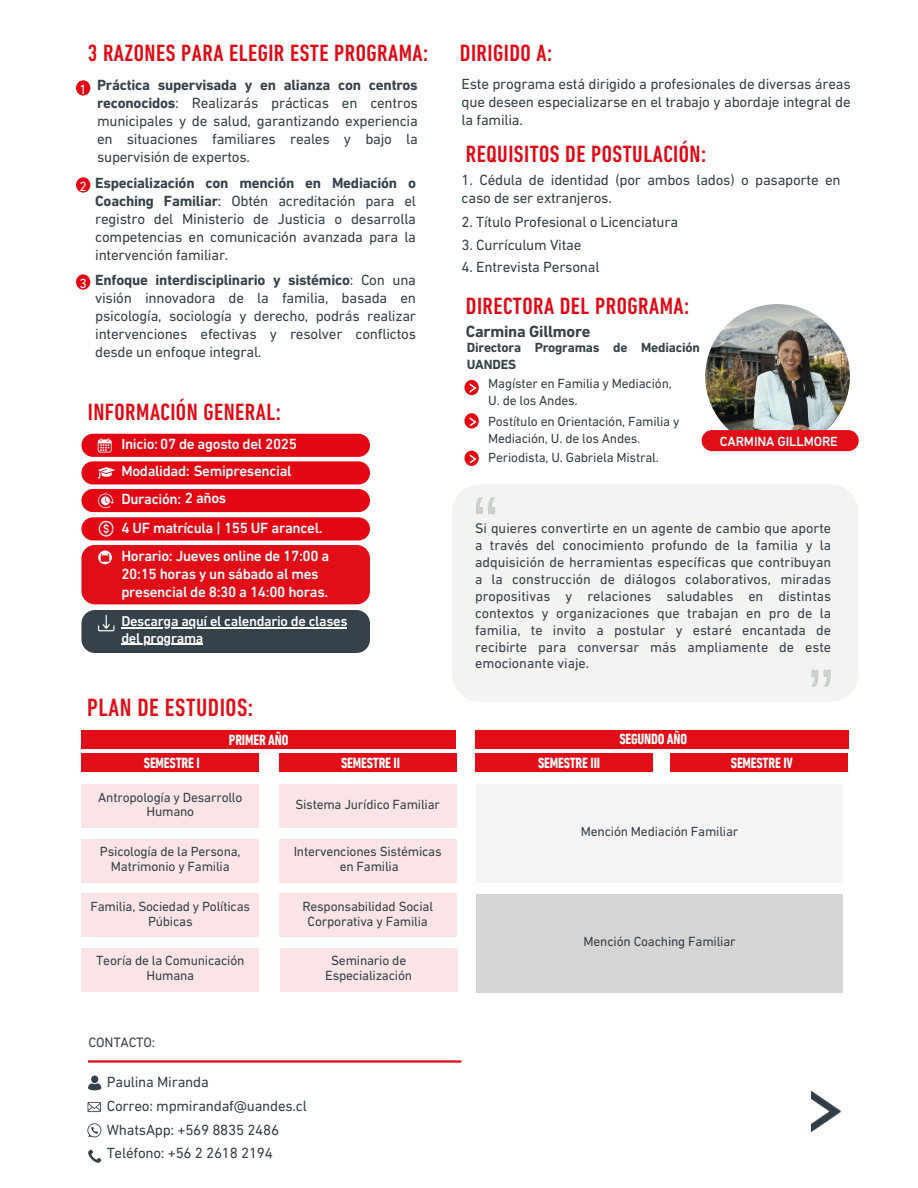
<style>
.page{position:relative;width:918px;height:1188px;background:#fff}
.page>*{position:absolute;margin:0;border:0;box-sizing:border-box;transform-origin:0 0}
.t1{font:76.05px "Arimo";color:#37424a}
.t2{font:500 condensed 25.5px "DIN Next LT Pro";letter-spacing:.02em;color:#e10d17}
.t3{font:500 condensed 24px "DIN Next LT Pro";letter-spacing:.02em;color:#e30613}
.t4{font:700 16.5px "DIN Next LT Pro";letter-spacing:-.015em;color:#37424a}
.t5{font:15px/18px "DIN Next LT Pro";letter-spacing:-.015em;color:#37424a;text-align:justify}
.t6{font:500 15px/18px "DIN Next LT Pro";letter-spacing:-.02em;color:#fff}
.t7{font:700 condensed 15px "DIN Next LT Pro";letter-spacing:-.015em;color:#fff}
.t8{font:500 14.4px "DIN Next LT Pro";letter-spacing:-.02em;color:#fff}
.t9{font:14.25px/16.8px "DIN Next LT Pro";color:#37424a;text-align:justify}
.t10{font:13.8px "DIN Next LT Pro";letter-spacing:-.015em;color:#37424a}
.t11{font:13.5px/14.7px "DIN Next LT Pro";letter-spacing:-.015em;color:#37424a;text-align:center}
.t12{font:700 13.5px/16.8px "DIN Next LT Pro";letter-spacing:-.015em;color:#37424a}
.t13{font:500 13.5px "DIN Next LT Pro";letter-spacing:-.01em;color:#fff}
.t14{font:13.5px "DIN Next LT Pro";color:#fff}
.s1{font-weight:700}
</style>
<div class="page">
<div style="left:91px;top:1076px;width:7px;height:7px;background:#37414a;border-radius:50%"></div>
<svg style="left:88px;top:1083px;width:13px;height:7px"></svg>
<svg style="left:88px;top:1102px;width:13px;height:10px"></svg>
<svg style="left:87px;top:1123px;width:14px;height:14px"></svg>
<svg style="left:88px;top:1150px;width:13px;height:13px"></svg>
<hr style="left:88px;top:1060px;width:373px;height:3px;background:#e10d17">
<div style="left:81px;top:434px;width:289px;height:23px;background:#e30613;border-radius:12px"></div>
<div style="left:81px;top:461px;width:289px;height:23px;background:#e30613;border-radius:12px"></div>
<div style="left:81px;top:489px;width:289px;height:23px;background:#e30613;border-radius:12px"></div>
<div style="left:81px;top:517px;width:289px;height:23px;background:#e30613;border-radius:12px"></div>
<svg style="left:98px;top:438px;width:13px;height:15px"></svg>
<svg style="left:98px;top:467px;width:17px;height:11px"></svg>
<svg style="left:98px;top:493px;width:16px;height:15px"></svg>
<img style="left:98px;top:520px;width:16px;height:17px">
<img style="left:705px;top:304px;width:145px;height:145px;border-radius:50%">
<img style="left:712px;top:315px;width:134px;height:135px;border-radius:50%">
<div style="left:702px;top:430px;width:157px;height:21px;background:#e10d17;border-radius:11px"></div>
<svg style="left:464px;top:380px;width:15px;height:15px"></svg>
<svg style="left:469px;top:380px;width:7px;height:12px"></svg>
<svg style="left:464px;top:413px;width:15px;height:16px"></svg>
<svg style="left:469px;top:413px;width:7px;height:13px"></svg>
<div style="left:81px;top:545px;width:289px;height:59px;background:#e10d17"></div>
<div style="left:76px;top:80px;width:14px;height:16px;background:#e30613;border-radius:50%"></div>
<div style="left:76px;top:177px;width:14px;height:16px;background:#e30613;border-radius:50%"></div>
<div style="left:76px;top:274px;width:14px;height:16px;background:#e30613;border-radius:50%"></div>
<svg style="left:464px;top:451px;width:15px;height:15px"></svg>
<svg style="left:469px;top:451px;width:7px;height:12px"></svg>
<div style="left:81px;top:610px;width:289px;height:43px;background:#37414a"></div>
<hr style="left:121px;top:627px;width:226px;height:1px;background:#fff">
<hr style="left:121px;top:644px;width:82px;height:1px;background:#fff">
<img style="left:812px;top:1091px;width:29px;height:41px">
<div style="left:476px;top:784px;width:367px;height:99px;background:#f4f4f4"></div>
<div style="left:279px;top:894px;width:178px;height:43px;background:#fbe4e5"></div>
<div style="left:82px;top:894px;width:177px;height:43px;background:#fbe4e5"></div>
<div style="left:82px;top:948px;width:177px;height:44px;background:#fbe4e5"></div>
<div style="left:279px;top:784px;width:178px;height:44px;background:#fbe4e5"></div>
<div style="left:279px;top:839px;width:178px;height:44px;background:#fbe4e5"></div>
<div style="left:82px;top:839px;width:177px;height:44px;background:#fbe4e5"></div>
<div style="left:82px;top:784px;width:177px;height:44px;background:#fbe4e5"></div>
<div style="left:81px;top:753px;width:178px;height:18px;background:#e10d17"></div>
<div style="left:279px;top:753px;width:178px;height:18px;background:#e10d17"></div>
<div style="left:476px;top:753px;width:177px;height:18px;background:#e10d17"></div>
<div style="left:670px;top:753px;width:178px;height:18px;background:#e10d17"></div>
<div style="left:81px;top:730px;width:375px;height:19px;background:#e10d17"></div>
<div style="left:476px;top:730px;width:373px;height:18px;background:#e10d17"></div>
<div style="left:476px;top:894px;width:367px;height:99px;background:#d5d5d5"></div>
<div style="left:280px;top:948px;width:178px;height:44px;background:#fbe4e5"></div>
<div style="left:452px;top:485px;width:406px;height:217px;background:#f3f3f1"></div>
<h1 class="t3" style="left:88px;top:43px;width:342px">3 RAZONES PARA ELEGIR ESTE PROGRAMA:</h1>
<h1 class="t3" style="left:460px;top:43px;width:94px">DIRIGIDO A:</h1>
<h3 class="t14" style="left:80px;top:84px;width:9px">1</h3>
<p class="t14" style="left:80px;top:181px;width:9px">2</p>
<p class="t14" style="left:80px;top:278px;width:9px">3</p>
<h4 class="t5" style="left:97px;top:77px;width:322px"><span class="s1">Práctica supervisada y en alianza con centros reconocidos</span>: Realizarás prácticas en centros municipales y de salud, garantizando experiencia en situaciones familiares reales y bajo la supervisión de expertos.</h4>
<h1 class="t5" style="left:95px;top:175px;width:322px"><span class="s1">Especialización con mención en Mediación o Coaching Familiar</span>: Obtén acreditación para el registro del Ministerio de Justicia o desarrolla competencias en comunicación avanzada para la intervención familiar.</h1>
<h4 class="t5" style="left:95px;top:272px;width:322px"><span class="s1">Enfoque interdisciplinario y sistémico</span>: Con una visión innovadora de la familia, basada en psicología, sociología y derecho, podrás realizar intervenciones efectivas y resolver conflictos desde un enfoque integral.</h4>
<p class="t3" style="left:88px;top:402px;width:195px">INFORMACIÓN GENERAL:</p>
<h3 class="t6" style="left:121px;top:436px;width:177px">Inicio:07 de agosto del 2025</h3>
<h3 class="t6" style="left:121px;top:463px;width:172px">Modalidad: Semipresencial</h3>
<p class="t6" style="left:121px;top:491px;width:107px">Duración: 2 años</p>
<h3 class="t6" style="left:121px;top:521px;width:203px">4 UF matrícula | 155 UF arancel.</h3>
<p class="t6" style="left:121px;top:548px;width:210px">Horario: Jueves online de 17:00 a<br>20:15 horas y un sábado al mes presencial de 8:30 a 14:00 horas.</p>
<p class="t8" style="left:121px;top:615px;width:228px">Descarga aquí el calendario de clases</p>
<p class="t8" style="left:121px;top:632px;width:84px">del programa</p>
<h4 class="t2" style="left:87px;top:697px;width:168px">PLAN DE ESTUDIOS:</h4>
<p class="t5" style="left:462px;top:77px;width:391px">Este programa está dirigido a profesionales de diversas áreas que deseen especializarse en el trabajo y abordaje integral de la familia.</p>
<p class="t3" style="left:466px;top:144px;width:242px">REQUISITOS DE POSTULACIÓN:</p>
<h1 class="t5" style="left:462px;top:173px;width:381px">1. Cédula de identidad (por ambos lados) o pasaporte en caso de ser extranjeros.</h1>
<h4 class="t5" style="left:462px;top:214px;width:218px">2. Título Profesional o Licenciatura</h4>
<h4 class="t5" style="left:462px;top:237px;width:121px">3. Currículum Vitae</h4>
<h1 class="t5" style="left:462px;top:259px;width:139px">4. Entrevista Personal</h1>
<h3 class="t3" style="left:466px;top:296px;width:225px">DIRECTORA DEL PROGRAMA:</h3>
<h3 class="t4" style="left:466px;top:325px;width:126px">Carmina Gillmore</h3>
<p class="t12" style="left:467px;top:340px;width:235px">Directora Programas de Mediación<br>UANDES</p>
<h3 class="t11" style="left:488px;top:377px;width:185px;line-height:16.8px;text-align:left">Magíster en Familia y Mediación,<br>U. de los Andes.</h3>
<p class="t11" style="left:488px;top:414px;width:193px;line-height:16.8px;text-align:left">Postítulo en Orientación, Familia y<br>Mediación, U. de los Andes.</p>
<h3 class="t11" style="left:488px;top:452px;width:172px">Periodista, U. Gabriela Mistral.</h3>
<h1 class="t1" style="left:473px;top:481px;width:27px">“</h1>
<p class="t13" style="left:720px;top:436px;width:119px">CARMINA GILLMORE</p>
<p class="t9" style="left:475px;top:521px;width:358px">Si quieres convertirte en un agente de cambio que aporte a través del conocimiento profundo de la familia y la adquisición de herramientas específicas que contribuyan a la construcción de diálogos colaborativos, miradas propositivas y relaciones saludables en distintas contextos y organizaciones que trabajan en pro de la familia, te invito a postular y estaré encantada de recibirte para conversar más ampliamente de este emocionante viaje.</p>
<h1 class="t1" style="left:834px;top:703px;width:27px;rotate:180deg">“</h1>
<p class="t7" style="left:144px;top:757px;width:57px">SEMESTRE I</p>
<h2 class="t7" style="left:229px;top:734px;width:61px">PRIMER AÑO</h2>
<h2 class="t7" style="left:619px;top:733px;width:69px">SEGUNDO AÑO</h2>
<h2 class="t7" style="left:341px;top:757px;width:60px">SEMESTRE II</h2>
<h2 class="t7" style="left:538px;top:757px;width:64px">SEMESTRE III</h2>
<h2 class="t7" style="left:731px;top:757px;width:64px">SEMESTRE IV</h2>
<p class="t11" style="left:98px;top:791px;width:146px">Antropología y Desarrollo<br>Humano</p>
<p class="t11" style="left:295px;top:798px;width:146px">Sistema Jurídico Familiar</p>
<p class="t11" style="left:100px;top:845px;width:142px">Psicología de la Persona,<br>Matrimonio y Familia</p>
<h5 class="t11" style="left:91px;top:900px;width:161px">Familia, Sociedad y Políticas<br>Púbicas</h5>
<p class="t11" style="left:96px;top:954px;width:150px">Teoría de la Comunicación<br>Humana</p>
<p class="t10" style="left:89px;top:1037px;width:68px">CONTACTO:</p>
<p class="t11" style="left:294px;top:845px;width:150px">Intervenciones Sistémicas</p>
<p class="t11" style="left:340px;top:860px;width:61px">en Familia</p>
<p class="t11" style="left:302px;top:900px;width:132px">Responsabilidad Social<br>Corporativa y Familia</p>
<p class="t11" style="left:325px;top:954px;width:88px">Seminario de<br>Especialización</p>
<h4 class="t5" style="left:107px;top:1072px;width:202px;line-height:23.7px;text-align:left">Paulina Miranda<br>Correo: mpmirandaf@uandes.cl<br>WhatsApp: +569 8835 2486<br>Teléfono: +56 2 2618 2194</h4>
<h2 class="t11" style="left:581px;top:826px;width:159px">Mención Mediación Familiar</h2>
<p class="t11" style="left:584px;top:936px;width:154px">Mención Coaching Familiar</p>
</div>
